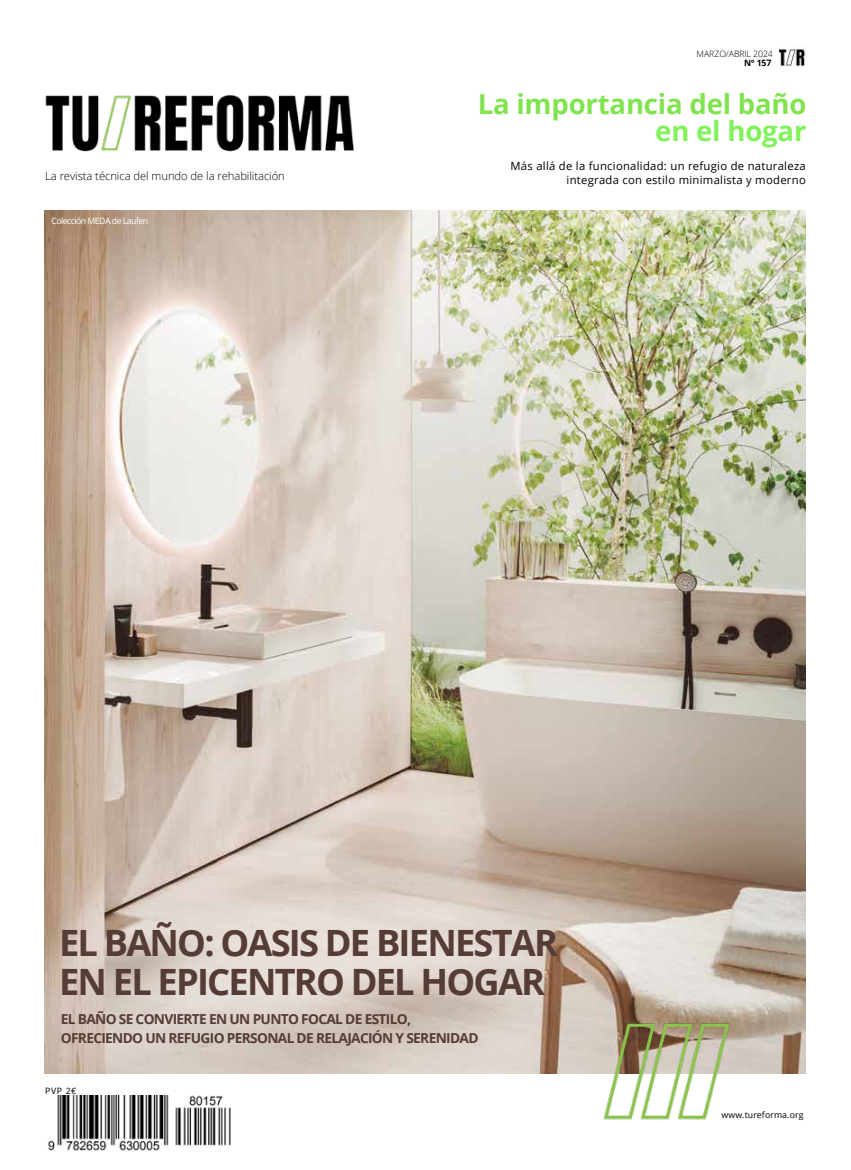
<style>
.page{position:relative;width:851px;height:1170px;background:#fff}
.page>*{position:absolute;margin:0;border:0;box-sizing:border-box;transform-origin:0 0}
.t1{font:700 36.25px/38.8px "Open Sans";letter-spacing:-.05em;color:#553c37}
.t2{font:700 27.5px "Open Sans";letter-spacing:-.005em;color:#81e34f}
.t3{font:700 27.5px "Open Sans";letter-spacing:-.005em;color:#81f25c}
.t4{font:700 13.75px/18.8px "Open Sans";letter-spacing:-.05em;color:#553c37}
.t5{font:11.25px/13.5px "Open Sans";letter-spacing:.025em;color:#000;text-align:right}
.t6{font:300 11.25px "Open Sans";letter-spacing:-.005em;color:#000}
.t7{font:8.75px "Open Sans";letter-spacing:.01em;color:#000}
.t8{font:8.75px "Open Sans";letter-spacing:-.06em;color:#fff}
.t9{font:300 8.75px "Open Sans";letter-spacing:-.01em;color:#000}
.t10{font:700 8.75px "Open Sans";color:#000}
</style>
<div class="page">
<img style="left:44px;top:210px;width:761px;height:862px">
<img style="left:779px;top:46px;width:26px;height:21px">
<img style="left:45px;top:95px;width:309px;height:57px">
<img style="left:595px;top:1017px;width:136px;height:103px">
<img style="left:47px;top:1095px;width:184px;height:55px">
<p class="t6" style="left:45px;top:168px;width:241px">La revista técnica del mundo de la rehabilitación</p>
<p class="t8" style="left:51px;top:215px;width:98px">Colección MEDA de Laufen</p>
<p class="t9" style="left:696px;top:47px;width:78px">MARZO/ABRIL 2024</p>
<p class="t10" style="left:744px;top:57px;width:29px">Nº 157</p>
<h2 class="t2" style="left:477px;top:84px;width:330px">La importancia del baño</h2>
<h2 class="t3" style="left:655px;top:112px;width:153px">en el hogar</h2>
<p class="t5" style="left:510px;top:159px;width:297px">Más allá de la funcionalidad: un refugio de naturaleza integrada con estilo minimalista y moderno</p>
<h1 class="t1" style="left:59px;top:922px;width:500px">EL BAÑO: OASIS DE BIENESTAR<br>EN EL EPICENTRO DEL HOGAR</h1>
<p class="t4" style="left:61px;top:1009px;width:419px">EL BAÑO SE CONVIERTE EN UN PUNTO FOCAL DE ESTILO,<br>OFRECIENDO UN REFUGIO PERSONAL DE RELAJACIÓN Y SERENIDAD</p>
<p class="t7" style="left:45px;top:1084px;width:33px">PVP 2€</p>
<p class="t7" style="left:721px;top:1108px;width:83px">www.tureforma.org</p>
</div>
